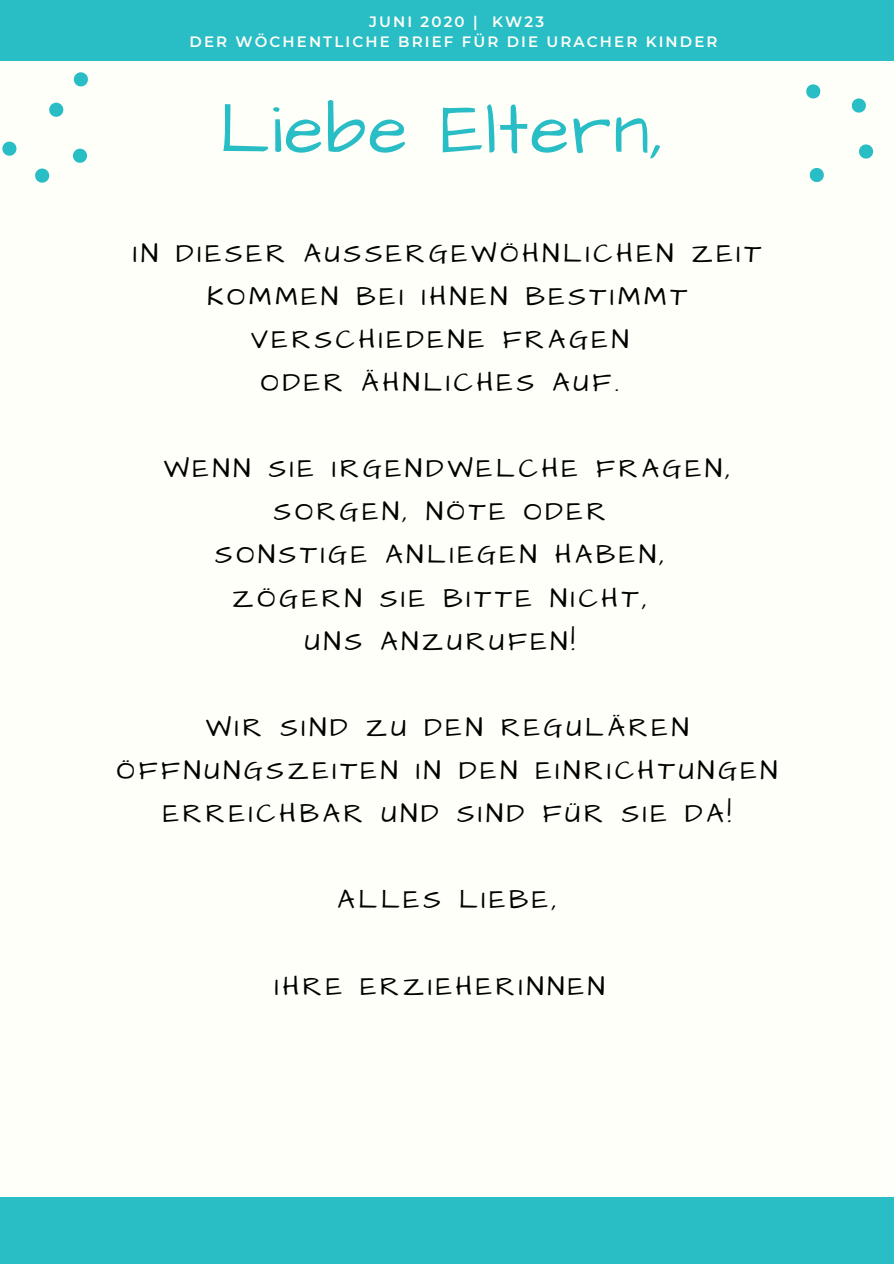
<style>
.page{position:relative;width:894px;height:1264px;background:#fff}
.page>*{position:absolute;margin:0;border:0;box-sizing:border-box;transform-origin:0 0}
.t1{font:72px "Architects Daughter";letter-spacing:.03em;color:#29bdc5}
.t2{font:27px/43px "Architects Daughter";letter-spacing:.14em;color:#000;text-align:center}
.t3{font:600 15px/20.2px "Montserrat";letter-spacing:.14em;color:#fffff9;text-align:center}
</style>
<div class="page">
<div style="left:0;top:0;width:893px;height:1263px;background:#fffff9"></div>
<div style="left:0;top:0;width:893px;height:60px;background:#29bdc5"></div>
<svg style="left:2px;top:142px;width:14px;height:14px"></svg>
<svg style="left:73px;top:149px;width:14px;height:14px"></svg>
<svg style="left:74px;top:72px;width:14px;height:14px"></svg>
<svg style="left:49px;top:103px;width:14px;height:14px"></svg>
<svg style="left:35px;top:168px;width:14px;height:15px"></svg>
<svg style="left:859px;top:144px;width:13px;height:15px"></svg>
<svg style="left:806px;top:84px;width:14px;height:14px"></svg>
<svg style="left:851px;top:98px;width:14px;height:15px"></svg>
<svg style="left:809px;top:168px;width:14px;height:14px"></svg>
<div style="left:0;top:1197px;width:893px;height:66px;background:#29bdc5"></div>
<p class="t3" style="left:189px;top:12px;width:529px">JUNI 2020 | KW23<br>DER WÖCHENTLICHE BRIEF FÜR DIE URACHER KINDER</p>
<h1 class="t1" style="left:219px;top:81px;width:446px">Liebe Eltern,</h1>
<p class="t2" style="left:133px;top:232px;width:629px">IN DIESER AUSSERGEWÖHNLICHEN ZEIT<br>KOMMEN BEI IHNEN BESTIMMT<br>VERSCHIEDENE FRAGEN<br>ODER ÄHNLICHES AUF.</p>
<p class="t2" style="left:164px;top:448px;width:568px">WENN SIE IRGENDWELCHE FRAGEN,<br>SORGEN, NÖTE ODER<br>SONSTIGE ANLIEGEN HABEN,<br>ZÖGERN SIE BITTE NICHT,<br>UNS ANZURUFEN!</p>
<p class="t2" style="left:117px;top:706px;width:662px">WIR SIND ZU DEN REGULÄREN<br>ÖFFNUNGSZEITEN IN DEN EINRICHTUNGEN<br>ERREICHBAR UND SIND FÜR SIE DA!</p>
<p class="t2" style="left:337px;top:879px;width:221px">ALLES LIEBE,</p>
<p class="t2" style="left:275px;top:965px;width:331px">IHRE ERZIEHERINNEN</p>
</div>
